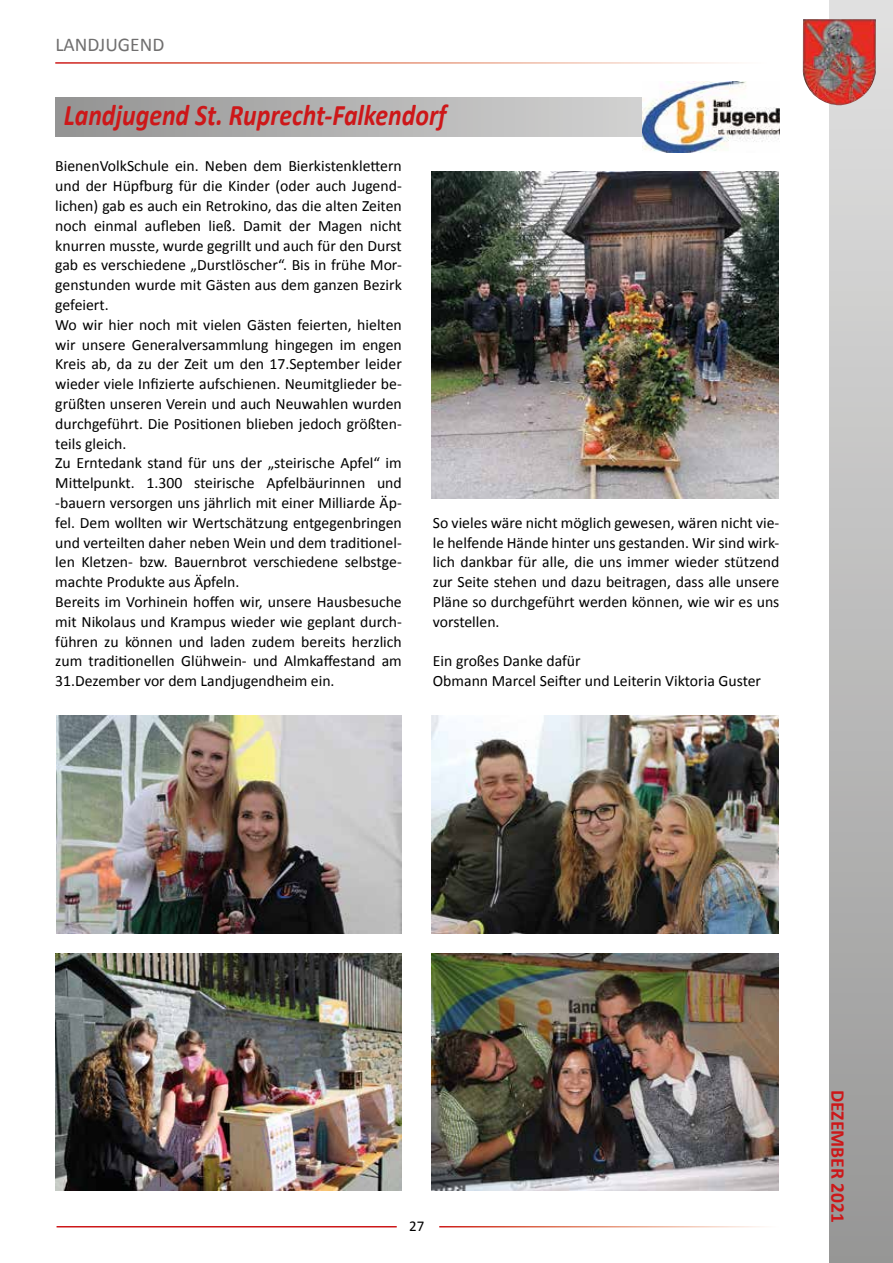
<style>
.page{position:relative;width:893px;height:1263px;background:#fff}
.page>*{position:absolute;margin:0;border:0;box-sizing:border-box;transform-origin:0 0}
.t1{font:italic 700 30px "Calibri";color:#cd1719;scale:.86 1}
.t2{font:700 19.5px "Calibri";color:#cd1719}
.t3{font:19.5px "Calibri";color:#706f6f}
.t4{font:15.75px/19.8px "Calibri";color:#000}
.t5{font:15px "Calibri";color:#000}
</style>
<div class="page">
<div style="left:829px;top:0;width:64px;height:1263px;background:linear-gradient(to bottom,#e1e1e1,#979796)"></div>
<img style="left:803px;top:19px;width:73px;height:86px">
<hr style="left:57px;top:1226px;width:340px;height:1px;background:#cd1719">
<svg style="left:55px;top:98px;width:588px;height:38px;background:#b3b3b2"></svg>
<img style="left:643px;top:82px;width:136px;height:70px">
<img style="left:432px;top:171px;width:346px;height:327px">
<img style="left:56px;top:716px;width:346px;height:218px">
<img style="left:432px;top:716px;width:346px;height:218px">
<img style="left:432px;top:953px;width:346px;height:238px">
<img style="left:55px;top:953px;width:347px;height:238px">
<p class="t3" style="left:55px;top:33px;width:111px">LANDJUGEND</p>
<h1 class="t1" style="left:64px;top:96px;width:446px">Landjugend St. Ruprecht-Falkendorf</h1>
<p class="t4" style="left:55px;top:155px;width:348px">BienenVolkSchule ein. Neben dem Bierkistenklettern und der Hüpfburg für die Kinder (oder auch Jugend&shy;lichen) gab es auch ein Retrokino, das die alten Zeiten noch einmal aufleben ließ. Damit der Magen nicht knurren musste, wurde gegrillt und auch für den Durst gab es verschiedene „Durstlöscher“. Bis in frühe Mor&shy;genstunden wurde mit Gästen aus dem ganzen Bezirk gefeiert.<br>Wo wir hier noch mit vielen Gästen feierten, hielten wir unsere Generalversammlung hingegen im engen Kreis ab, da zu der Zeit um den 17.September leider wieder viele Infizierte aufschienen. Neumitglieder be&shy;grüßten unseren Verein und auch Neuwahlen wurden durchgeführt. Die Positionen blieben jedoch größten&shy;teils gleich.<br>Zu Erntedank stand für uns der „steirische Apfel“ im Mittelpunkt. 1.300 steirische Apfelbäurinnen und -bauern versorgen uns jährlich mit einer Milliarde Äp&shy;fel. Dem wollten wir Wertschätzung entgegenbringen und verteilten daher neben Wein und dem traditionel&shy;len Kletzen- bzw. Bauernbrot verschiedene selbstge&shy;machte Produkte aus Äpfeln.<br>Bereits im Vorhinein hoffen wir, unsere Hausbesuche mit Nikolaus und Krampus wieder wie geplant durch&shy;führen zu können und laden zudem bereits herzlich zum traditionellen Glühwein- und Almkaffestand am 31.Dezember vor dem Landjugendheim ein.</p>
<p class="t4" style="left:433px;top:512px;width:348px;text-align:justify">So vieles wäre nicht möglich gewesen, wären nicht vie&shy;le helfende Hände hinter uns gestanden. Wir sind wirk&shy;lich dankbar für alle, die uns immer wieder stützend zur Seite stehen und dazu beitragen, dass alle unsere Pläne so durchgeführt werden können, wie wir es uns vorstellen.</p>
<p class="t4" style="left:433px;top:650px;width:330px">Ein großes Danke dafür<br>Obmann Marcel Seifter und Leiterin Viktoria Guster</p>
<p class="t5" style="left:409px;top:1216px;width:17px">27</p>
<p class="t2" style="left:850px;top:1090px;width:134px;rotate:90deg">DEZEMBER 2021</p>
</div>
